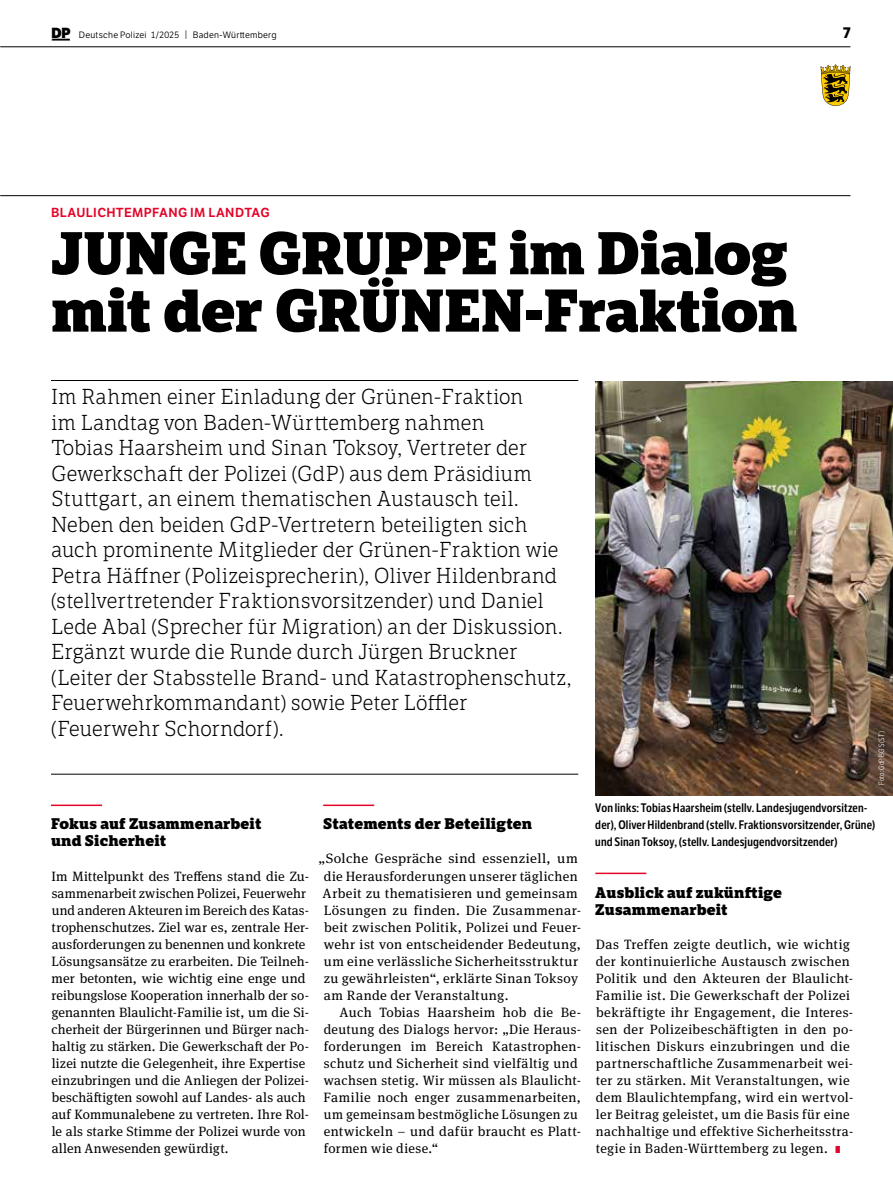
<style>
.page{position:relative;width:893px;height:1191px;background:#fff}
.page>*{position:absolute;margin:0;border:0;box-sizing:border-box;transform-origin:0 0}
.t1{font:800 58.5px/57.3px "LFT Etica Sheriff";letter-spacing:-.01em;color:#000}
.t2{font:300 21px/25.5px "LFT Etica Sheriff";letter-spacing:-.01em;color:#000}
.t3{font:800 15px/17px "LFT Etica Sheriff";letter-spacing:.01em;color:#000}
.t4{font:700 15px "LFT Etica";color:#000}
.t5{font:13.5px/17px "Meta Serif Pro";letter-spacing:.02em;color:#000}
.t6{font:13.5px/17px "Meta Serif Pro";letter-spacing:.02em;color:#000;scale:1.05 1}
.t7{font:12.75px "LFT Etica SB";letter-spacing:.03em;color:#e40428}
.t8{font:600 12px/17px "LFT Etica Condensed";letter-spacing:.015em;color:#000}
.t9{font:9px "LFT Etica Bk";letter-spacing:.025em;color:#000}
.t10{font:300 7.5px "LFT Etica Condensed";letter-spacing:.025em;color:#fff}
.s1{font-family:"LFT Etica XB";font-size:14.25px}
.s2{font-size:9.3px}
.s3{font-family:"LFT Etica XB";font-size:9.75px;color:#e40428}
</style>
<div class="page">
<hr style="left:0;top:195px;width:850px;height:1px;background:#000">
<hr style="left:0;top:47px;width:850px;height:1px;background:#000">
<svg style="left:52px;top:39px;width:18px;height:2px"></svg>
<svg style="left:821px;top:64px;width:29px;height:42px"></svg>
<hr style="left:51px;top:380px;width:527px;height:1px;background:#000">
<hr style="left:51px;top:774px;width:527px;height:1px;background:#000">
<hr style="left:51px;top:804px;width:51px;height:2px;background:#e40428">
<hr style="left:323px;top:804px;width:51px;height:2px;background:#e40428">
<hr style="left:595px;top:872px;width:51px;height:2px;background:#e40428">
<img style="left:595px;top:381px;width:298px;height:414px">
<p class="t9" style="left:52px;top:29px;width:226px"><span class="s1">DP</span> Deutsche Polizei 1/2025 <span class="s2">|</span> Baden-Württemberg</p>
<p class="t4" style="left:843px;top:23px;width:9px">7</p>
<p class="t7" style="left:51px;top:205px;width:220px">BLAULICHTEMPFANG IM LANDTAG</p>
<h1 class="t1" style="left:51px;top:225px;width:748px">JUNGE GRUPPE im Dialog mit der GRÜNEN-Fraktion</h1>
<p class="t2" style="left:51px;top:384px;width:522px">Im Rahmen einer Einladung der Grünen-Fraktion<br>im Landtag von Baden-Württemberg nahmen<br>Tobias Haarsheim und Sinan Toksoy, Vertreter der Gewerkschaft der Polizei (GdP) aus dem Präsidium Stuttgart, an einem thematischen Austausch teil.<br>Neben den beiden GdP-Vertretern beteiligten sich auch prominente Mitglieder der Grünen-Fraktion wie Petra Häffner (Polizeisprecherin), Oliver Hildenbrand (stellvertretender Fraktionsvorsitzender) und Daniel Lede Abal (Sprecher für Migration) an der Diskussion.<br>Ergänzt wurde die Runde durch Jürgen Bruckner (Leiter der Stabsstelle Brand- und Katastrophenschutz, Feuerwehrkommandant) sowie Peter Löffler (Feuerwehr Schorndorf).</p>
<p class="t10" style="left:877px;top:784px;width:55px;rotate:-90deg">Foto: GdP BG S (ST)</p>
<p class="t3" style="left:51px;top:815px;width:212px">Fokus auf Zusammenarbeit und Sicherheit</p>
<p class="t5" style="left:51px;top:866px;width:259px">Im Mittelpunkt des Treffens stand die Zu&shy;sammenarbeit zwischen Polizei, Feuerwehr und anderen Akteuren im Bereich des Katas&shy;trophenschutzes. Ziel war es, zentrale Her&shy;ausforderungen zu benennen und konkrete Lösungsansätze zu erarbeiten. Die Teilneh&shy;mer betonten, wie wichtig eine enge und reibungslose Kooperation innerhalb der so&shy;genannten Blaulicht-Familie ist, um die Si&shy;cherheit der Bürgerinnen und Bürger nach&shy;haltig zu stärken. Die Gewerkschaft der Po&shy;lizei nutzte die Gelegenheit, ihre Expertise einzubringen und die Anliegen der Polizei&shy;beschäftigten sowohl auf Landes- als auch auf Kommunalebene zu vertreten. Ihre Rol&shy;le als starke Stimme der Polizei wurde von allen Anwesenden gewürdigt.</p>
<p class="t3" style="left:323px;top:815px;width:211px">Statements der Beteiligten</p>
<p class="t6" style="left:323px;top:849px;width:248px;text-indent:-4px">„Solche Gespräche sind essenziell, um die Herausforderungen unserer täglichen Arbeit zu thematisieren und gemeinsam Lösungen zu finden. Die Zusammenar&shy;beit zwischen Politik, Polizei und Feuer&shy;wehr ist von entscheidender Bedeutung, um eine verlässliche Sicherheitsstruktur zu gewährleisten“, erklärte Sinan Toksoy am Rande der Veranstaltung.</p>
<p class="t5" style="left:324px;top:1002px;width:259px;text-indent:16px">Auch Tobias Haarsheim hob die Be&shy;deutung des Dialogs hervor: „Die Heraus&shy;forderungen im Bereich Katastrophen&shy;schutz und Sicherheit sind vielfältig und wachsen stetig. Wir müssen als Blaulicht-Familie noch enger zusammenarbeiten, um gemeinsam bestmögliche Lösungen zu entwickeln – und dafür braucht es Platt&shy;formen wie diese.“</p>
<p class="t8" style="left:595px;top:800px;width:282px">Von links: Tobias Haarsheim (stellv. Landesjugendvorsitzen&shy;der), Oliver Hildenbrand (stellv. Fraktionsvorsitzender, Grüne) und Sinan Toksoy, (stellv. Landesjugendvorsitzender)</p>
<p class="t3" style="left:595px;top:883px;width:188px">Ausblick auf zukünftige<br>Zusammenarbeit</p>
<p class="t5" style="left:596px;top:934px;width:259px">Das Treffen zeigte deutlich, wie wichtig der kontinuierliche Austausch zwischen Politik und den Akteuren der Blaulicht-Familie ist. Die Gewerkschaft der Polizei bekräftigte ihr Engagement, die Interes&shy;sen der Polizeibeschäftigten in den po&shy;litischen Diskurs einzubringen und die partnerschaftliche Zusammenarbeit wei&shy;ter zu stärken. Mit Veranstaltungen, wie dem Blaulichtempfang, wird ein wertvol&shy;ler Beitrag geleistet, um die Basis für eine nachhaltige und effektive Sicherheitsstra&shy;tegie in Baden-Württemberg zu legen. <span class="s3">I</span></p>
</div>
